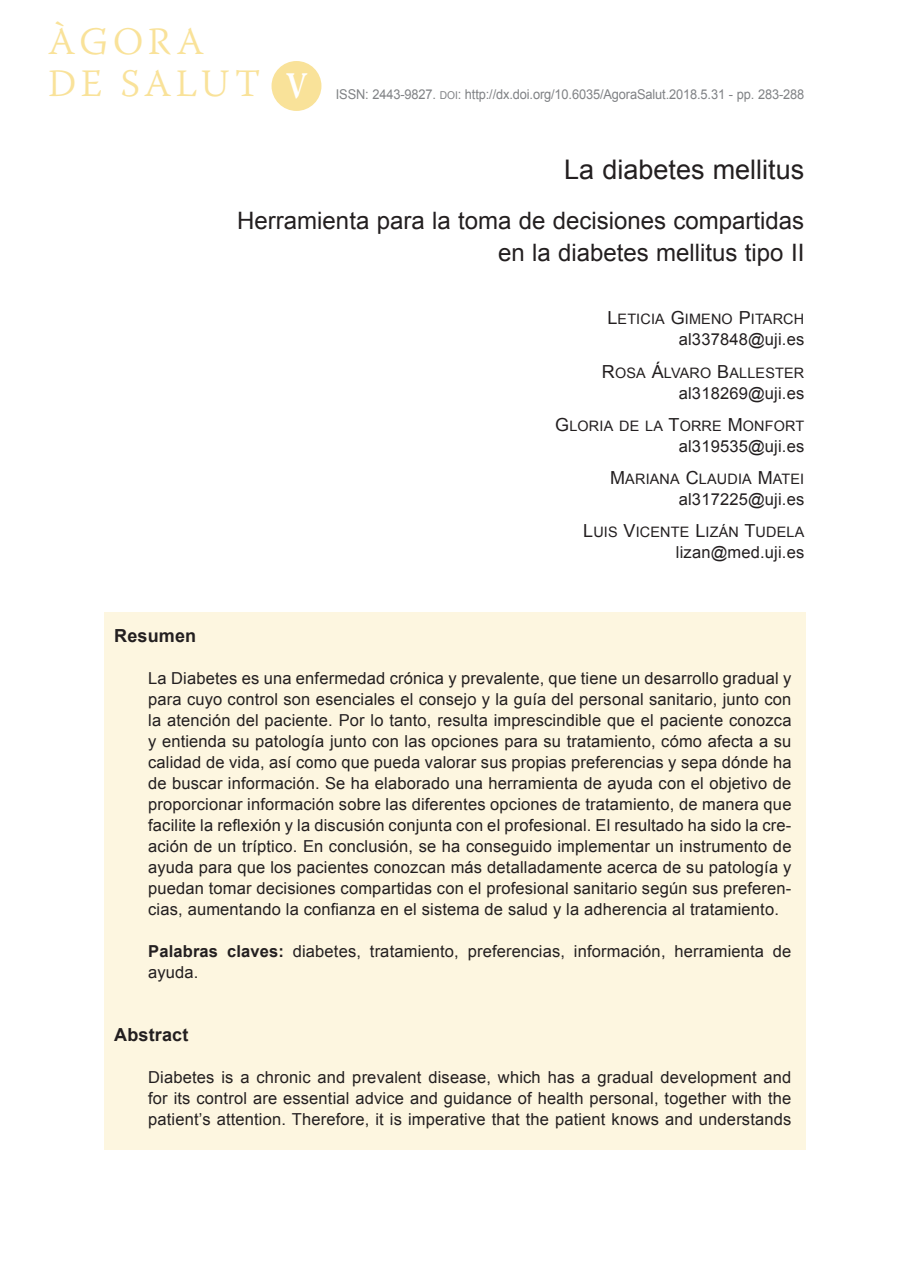
<style>
.page{position:relative;width:910px;height:1280px;background:#fff}
.page>*{position:absolute;margin:0;border:0;box-sizing:border-box;transform-origin:0 0}
.t1{font:300 38.7px/42.6px "Warnock Pro";letter-spacing:.11em;color:#f9e299}
.t2{font:27px "Arial";color:#231f20}
.t3{font:24px/32.4px "Arial";color:#231f20;text-align:right}
.t4{font:700 18px "Arial";letter-spacing:.01em;color:#231f20}
.t5{font:16.5px/21px "Arial";letter-spacing:.01em;color:#231f20;text-align:justify}
.t6{font:14.4px "Arial MT SC800";letter-spacing:.01em;color:#231f20}
.t7{font:13.5px "Arial";letter-spacing:-.01em;color:#808285;scale:.95 1}
.s1{font-weight:700;font-size:37.5px;color:#fff}
.s2{font-family:"Arial MT SC800"}
.s3{font-family:"Arial MT SC800";font-size:10.8px}
.s4{font-size:18px}
.s5{font-weight:700}
</style>
<div class="page">
<div style="left:272px;top:61px;width:49px;height:50px;background:#f9e299;border-radius:50%"></div>
<div style="left:104px;top:612px;width:702px;height:537px;background:#fdf6e0"></div>
<h1 class="t1" style="left:48px;top:19px;width:260px">ÀGORA<br>DE SALUT <span class="s1">V</span></h1>
<p class="t7" style="left:336px;top:85px;width:495px">ISSN: 2443-9827<span class="s2">.</span> <span class="s3">DOI</span><span class="s2">:</span> http://dx.doi.org/10.6035/AgoraSalut.2018.5.31 - pp. 283-288</p>
<h2 class="t2" style="left:564px;top:151px;width:242px">La diabetes mellitus</h2>
<h3 class="t3" style="left:237px;top:205px;width:568px">Herramienta para la toma de decisiones compartidas en la diabetes mellitus tipo II</h3>
<p class="t6" style="left:607px;top:310px;width:198px"><span class="s4">L</span>ETICIA <span class="s4">G</span>IMENO <span class="s4">P</span>ITARCH</p>
<p class="t5" style="left:679px;top:329px;width:127px">al337848@uji.es</p>
<p class="t6" style="left:602px;top:363px;width:204px"><span class="s4">R</span>OSA <span class="s4">Á</span>LVARO <span class="s4">B</span>ALLESTER</p>
<p class="t5" style="left:679px;top:382px;width:127px">al318269@uji.es</p>
<p class="t6" style="left:555px;top:416px;width:251px"><span class="s4">G</span>LORIA DE LA <span class="s4">T</span>ORRE <span class="s4">M</span>ON FORT</p>
<p class="t5" style="left:679px;top:436px;width:127px">al319535@uji.es</p>
<p class="t6" style="left:610px;top:470px;width:196px"><span class="s4">M</span>ARIANA <span class="s4">C</span>LAUDIA <span class="s4">M</span>ATEI</p>
<p class="t5" style="left:679px;top:489px;width:127px">al317225@uji.es</p>
<p class="t6" style="left:583px;top:523px;width:223px"><span class="s4">L</span>UIS <span class="s4">V</span>ICENTE <span class="s4">L</span>IZÁN <span class="s4">T</span>UDELA</p>
<p class="t5" style="left:676px;top:542px;width:130px">lizan@med.uji.es</p>
<p class="t4" style="left:114px;top:624px;width:84px">Resumen</p>
<p class="t5" style="left:148px;top:668px;width:645px">La Diabetes es una enfermedad crónica y prevalente, que tiene un desarrollo gradual y para cuyo control son esenciales el consejo y la guía del personal sanitario, junto con la atención del paciente. Por lo tanto, resulta imprescindible que el paciente conozca y entienda su patología junto con las opciones para su tratamiento, cómo afecta a su calidad de vida, así como que pueda valorar sus propias preferencias y sepa dónde ha de buscar información. Se ha elaborado una herramienta de ayuda con el objetivo de proporcionar información sobre las diferentes opciones de tratamiento, de manera que facilite la reflexión y la discusión conjunta con el profesional. El resultado ha sido la cre&shy;ación de un tríptico. En conclusión, se ha conseguido implementar un instrumento de ayuda para que los pacientes conozcan más detalladamente acerca de su patología y puedan tomar decisiones compartidas con el profesional sanitario según sus preferen&shy;cias, aumentando la confianza en el sistema de salud y la adherencia al tratamiento.</p>
<p class="t5" style="left:148px;top:941px;width:645px"><span class="s5">Palabras claves:</span> diabetes, tratamiento, preferencias, información, herramienta de ayuda.</p>
<p class="t4" style="left:114px;top:1023px;width:76px">Abstract</p>
<p class="t5" style="left:148px;top:1067px;width:645px">Diabetes is a chronic and prevalent disease, which has a gradual development and for its control are essential advice and guidance of health personal, together with the patient’s attention. Therefore, it is imperative that the patient knows and understands</p>
</div>
